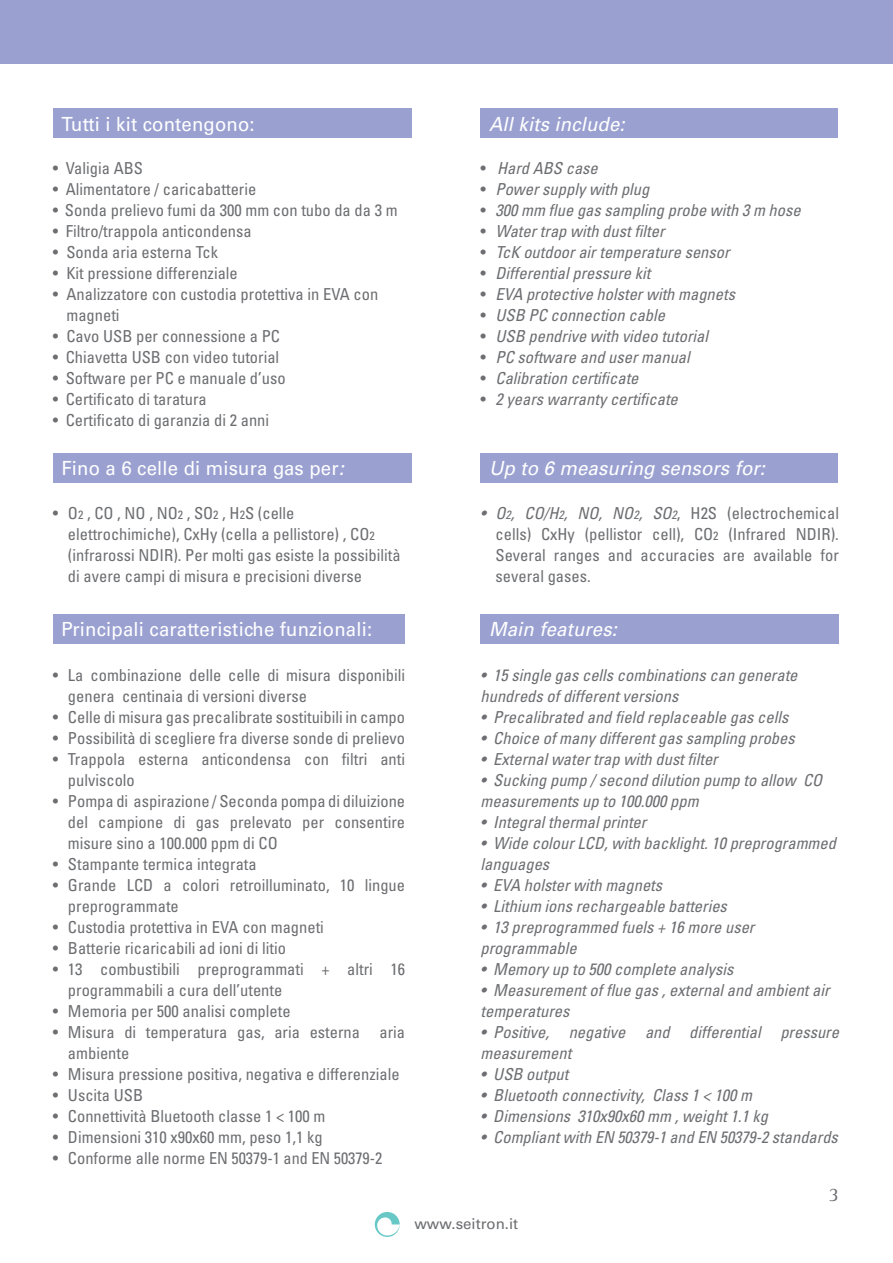
<style>
.page{position:relative;width:893px;height:1263px;background:#fff}
.page>*{position:absolute;margin:0;border:0;box-sizing:border-box;transform-origin:0 0}
.t1{font:19.5px "Univers";letter-spacing:.01em;color:#fff;scale:.95 1}
.t2{font:italic 19.5px "Univers";letter-spacing:.01em;color:#fff;scale:.95 1}
.t3{font:19.5px "Rotis Semi Serif";color:#6d6e71}
.t4{font:condensed 16.5px/21px "Univers";color:#6d6e71}
.t5{font:italic condensed 16.5px/21px "Univers";color:#6d6e71}
.t6{font:15px "Univers";color:#6d6e71}
.s1{font-style:italic}
.s2{font-size:12px}
.s3{font-style:normal}
.s4{font-style:italic;font-size:12px}
</style>
<div class="page">
<svg style="left:375px;top:1212px;width:25px;height:25px"></svg>
<div style="left:0;top:0;width:893px;height:64px;background:#9aa1d1"></div>
<div style="left:53px;top:614px;width:351px;height:30px;background:#9aa1d1"></div>
<div style="left:53px;top:108px;width:358px;height:30px;background:#9aa1d1"></div>
<div style="left:53px;top:453px;width:358px;height:30px;background:#9aa1d1"></div>
<div style="left:480px;top:108px;width:358px;height:30px;background:#9aa1d1"></div>
<div style="left:480px;top:453px;width:358px;height:30px;background:#9aa1d1"></div>
<div style="left:480px;top:614px;width:358px;height:30px;background:#9aa1d1"></div>
<p class="t1" style="left:61px;top:112px;width:205px">Tutti i kit contengono:</p>
<p class="t4" style="left:53px;top:158px;width:92px">• Valigia ABS</p>
<p class="t4" style="left:53px;top:179px;width:205px">• Alimentatore / caricabatterie</p>
<p class="t4" style="left:53px;top:200px;width:346px">• Sonda prelievo fumi da 300 mm con tubo da da 3 m</p>
<p class="t4" style="left:53px;top:221px;width:200px">• Filtro/trappola anticondensa</p>
<p class="t4" style="left:53px;top:242px;width:167px">• Sonda aria esterna Tck</p>
<p class="t4" style="left:53px;top:263px;width:186px">• Kit pressione differenziale</p>
<p class="t4" style="left:66px;top:284px;width:313px;text-indent:-13px">• Analizzatore con custodia protettiva in EVA con magneti</p>
<p class="t4" style="left:53px;top:326px;width:229px">• Cavo USB per connessione a PC</p>
<p class="t4" style="left:53px;top:347px;width:228px">• Chiavetta USB con video tutorial</p>
<p class="t4" style="left:53px;top:368px;width:234px">• Software per PC e manuale d’uso</p>
<p class="t4" style="left:53px;top:389px;width:155px">• Certificato di taratura</p>
<p class="t4" style="left:53px;top:410px;width:218px">• Certificato di garanzia di 2 anni</p>
<p class="t1" style="left:61px;top:457px;width:299px">Fino a 6 celle di misura gas per<span class="s1">:</span></p>
<p class="t4" style="left:68px;top:502px;width:334px;text-indent:-15px">• O<span class="s2">2</span> , CO , NO , NO<span class="s2">2</span> , SO<span class="s2">2</span> , H<span class="s2">2</span>S (celle elettrochimiche), CxHy (cella a pellistore) , CO<span class="s2">2 </span>(infrarossi NDIR). Per molti gas esiste la possibilità di avere campi di misura e precisioni diverse</p>
<p class="t1" style="left:61px;top:618px;width:329px">Principali caratteristiche funzionali:</p>
<p class="t4" style="left:68px;top:665px;width:339px;text-indent:-15px">• La combinazione delle celle di misura disponibili genera centinaia di versioni diverse</p>
<p class="t4" style="left:53px;top:707px;width:354px">• Celle di misura gas precalibrate sostituibili in campo</p>
<p class="t4" style="left:53px;top:728px;width:354px">• Possibilità di scegliere fra diverse sonde di prelievo</p>
<p class="t4" style="left:68px;top:749px;width:339px;text-indent:-15px">• Trappola esterna anticondensa con filtri anti pulviscolo</p>
<p class="t4" style="left:68px;top:791px;width:339px;text-align:justify;text-indent:-15px">• Pompa di aspirazione / Seconda pompa di diluizione del campione di gas prelevato per consentire misure sino a 100.000 ppm di CO</p>
<p class="t4" style="left:53px;top:854px;width:205px">• Stampante termica integrata</p>
<p class="t4" style="left:68px;top:875px;width:339px;text-indent:-15px">• Grande LCD a colori retroilluminato, 10 lingue preprogrammate</p>
<p class="t4" style="left:53px;top:917px;width:273px">• Custodia protettiva in EVA con magneti</p>
<p class="t4" style="left:53px;top:938px;width:235px">• Batterie ricaricabili ad ioni di litio</p>
<p class="t4" style="left:68px;top:959px;width:339px;text-indent:-15px">• 13 combustibili preprogrammati + altri 16 programmabili a cura dell’utente</p>
<p class="t4" style="left:53px;top:1001px;width:239px">• Memoria per 500 analisi complete</p>
<p class="t4" style="left:68px;top:1022px;width:339px;text-indent:-15px">• Misura di temperatura gas, aria esterna aria ambiente</p>
<p class="t4" style="left:53px;top:1064px;width:348px">• Misura pressione positiva, negativa e differenziale</p>
<p class="t4" style="left:53px;top:1085px;width:92px">• Uscita USB</p>
<p class="t4" style="left:53px;top:1106px;width:274px">• Connettività Bluetooth classe 1 &lt; 100 m</p>
<p class="t4" style="left:53px;top:1127px;width:271px">• Dimensioni 310 x90x60 mm, peso 1,1 kg</p>
<p class="t4" style="left:53px;top:1148px;width:331px">• Conforme alle norme EN 50379-1 and EN 50379-2</p>
<p class="t2" style="left:489px;top:112px;width:144px">All kits include:</p>
<p class="t5" style="left:480px;top:158px;width:119px"><span class="s3">•</span> Hard ABS case</p>
<p class="t5" style="left:480px;top:179px;width:170px"><span class="s3">•</span> Power supply with plug</p>
<p class="t5" style="left:480px;top:200px;width:322px"><span class="s3">•</span> 300 mm flue gas sampling probe with 3 m hose</p>
<p class="t5" style="left:480px;top:221px;width:186px"><span class="s3">•</span> Water trap with dust filter</p>
<p class="t5" style="left:480px;top:242px;width:251px"><span class="s3">•</span> TcK outdoor air temperature sensor</p>
<p class="t5" style="left:480px;top:263px;width:171px"><span class="s3">•</span> Differential pressure kit</p>
<p class="t5" style="left:480px;top:284px;width:256px"><span class="s3">•</span> EVA protective holster with magnets</p>
<p class="t5" style="left:480px;top:305px;width:186px"><span class="s3">•</span> USB PC connection cable</p>
<p class="t5" style="left:480px;top:326px;width:229px"><span class="s3">•</span> USB pendrive with video tutorial</p>
<p class="t5" style="left:480px;top:347px;width:211px"><span class="s3">•</span> PC software and user manual</p>
<p class="t5" style="left:480px;top:368px;width:159px"><span class="s3">•</span> Calibration certificate</p>
<p class="t5" style="left:480px;top:389px;width:199px"><span class="s3">•</span> 2 years warranty certificate</p>
<p class="t2" style="left:489px;top:457px;width:292px">Up to 6 measuring sensors for:</p>
<p class="t4" style="left:495px;top:502px;width:345px;text-align:justify;text-indent:-15px"><span class="s1">• O</span><span class="s4">2</span><span class="s1">, CO/H</span><span class="s4">2</span><span class="s1">, NO, NO</span><span class="s4">2</span><span class="s1">, SO</span><span class="s4">2</span>, H2S (electrochemical cells) CxHy (pellistor cell), CO<span class="s2">2</span> (Infrared NDIR).<br>Several ranges and accuracies are available for several gases.</p>
<p class="t2" style="left:489px;top:618px;width:136px">Main features:</p>
<p class="t5" style="left:480px;top:664px;width:318px">• 15 single gas cells combinations can generate hundreds of different versions</p>
<p class="t5" style="left:480px;top:706px;width:309px">• Precalibrated and field replaceable gas cells</p>
<p class="t5" style="left:480px;top:727px;width:316px">• Choice of many different gas sampling probes</p>
<p class="t5" style="left:480px;top:748px;width:239px">• External water trap with dust filter</p>
<p class="t5" style="left:480px;top:769px;width:343px">• Sucking pump / second dilution pump to allow CO measurements up to 100.000 ppm</p>
<p class="t5" style="left:480px;top:811px;width:167px">• Integral thermal printer</p>
<p class="t5" style="left:480px;top:832px;width:357px">• Wide colour LCD, with backlight. 10 preprogrammed languages</p>
<p class="t5" style="left:480px;top:874px;width:183px">• EVA holster with magnets</p>
<p class="t5" style="left:480px;top:895px;width:248px">• Lithium ions rechargeable batteries</p>
<p class="t5" style="left:480px;top:916px;width:275px">• 13 preprogrammed fuels + 16 more user programmable</p>
<p class="t5" style="left:480px;top:958px;width:254px">• Memory up to 500 complete analysis</p>
<p class="t5" style="left:480px;top:979px;width:351px">• Measurement of flue gas , external and ambient air temperatures</p>
<p class="t5" style="left:480px;top:1021px;width:360px">• Positive, negative and differential pressure measurement</p>
<p class="t5" style="left:480px;top:1063px;width:89px">• USB output</p>
<p class="t5" style="left:480px;top:1084px;width:273px">• Bluetooth connectivity, Class 1 &lt; 100 m</p>
<p class="t5" style="left:480px;top:1105px;width:289px">• Dimensions 310x90x60 mm , weight 1.1 kg</p>
<p class="t5" style="left:480px;top:1126px;width:359px">• Compliant with EN 50379-1 and EN 50379-2 standards</p>
<p class="t6" style="left:414px;top:1214px;width:105px">www.seitron.it</p>
<p class="t3" style="left:829px;top:1183px;width:12px">3</p>
</div>
